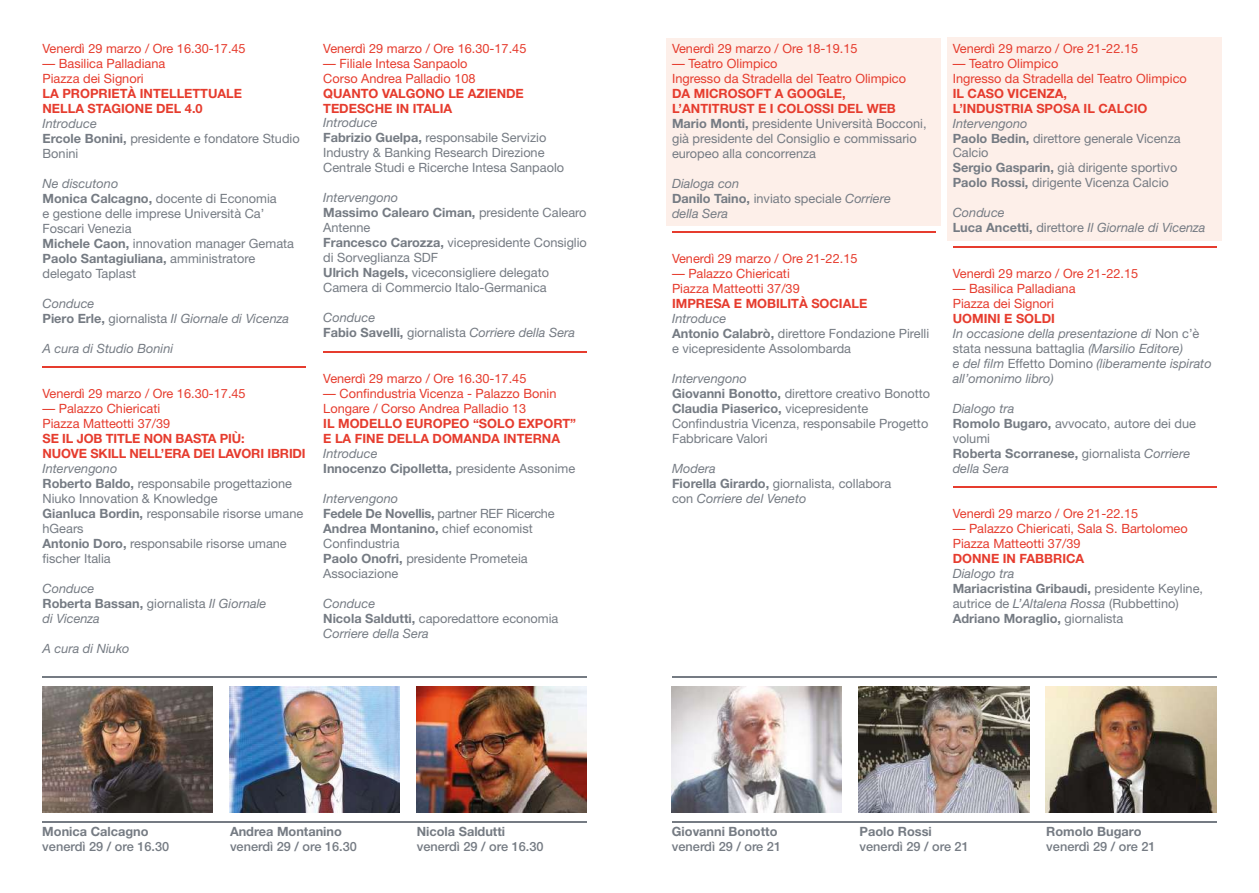
<style>
.page{position:relative;width:1259px;height:893px;background:#fff}
.page>*{position:absolute;margin:0;border:0;box-sizing:border-box;transform-origin:0 0}
.t1{font:12.75px/15px "Helvetica Neue";color:#757b83}
.t2{font:12.75px/15px "Helvetica Neue";color:#e63c2e}
.t3{font:italic 12.75px/15px "Helvetica Neue";color:#757b83}
.t4{font:700 12.75px/15px "Helvetica Neue";color:#e63c2e}
.t5{font:700 12.75px/15px "Helvetica Neue";color:#757b83}
.t6{font:500 12.75px "Helvetica Neue";color:#757b83}
.s1{font-style:italic}
.s2{font-weight:700}
.s3{font-weight:700;font-style:normal}
.s4{font-style:normal}
.s5{font-weight:400;font-style:italic}
.s6{font-weight:400}
.s7{font-weight:700;color:#e63c2e}
.s8{font-weight:700;font-style:normal;color:#e63c2e}
</style>
<div class="page">
<hr style="left:43px;top:676px;width:544px;height:2px;background:#757b83">
<hr style="left:672px;top:676px;width:544px;height:2px;background:#757b83">
<hr style="left:43px;top:821px;width:544px;height:2px;background:#757b83">
<hr style="left:672px;top:821px;width:544px;height:2px;background:#757b83">
<hr style="left:43px;top:366px;width:263px;height:2px;background:#e63c2e">
<hr style="left:323px;top:351px;width:264px;height:2px;background:#e63c2e">
<img style="left:42px;top:687px;width:170px;height:125px">
<img style="left:229px;top:687px;width:171px;height:125px">
<img style="left:416px;top:687px;width:171px;height:125px">
<div style="left:947px;top:38px;width:275px;height:203px;background:#fdefe9"></div>
<div style="left:666px;top:38px;width:275px;height:187px;background:#fdefe9"></div>
<hr style="left:672px;top:231px;width:263px;height:2px;background:#e63c2e">
<hr style="left:952px;top:246px;width:264px;height:2px;background:#e63c2e">
<hr style="left:952px;top:486px;width:264px;height:2px;background:#e63c2e">
<img style="left:672px;top:687px;width:170px;height:125px">
<img style="left:859px;top:687px;width:170px;height:125px">
<img style="left:1046px;top:687px;width:170px;height:125px">
<p class="t2" style="left:43px;top:40px;width:205px">Venerdì 29 marzo / Ore 16.30-17.45</p>
<p class="t2" style="left:43px;top:55px;width:124px">— Basilica Palladiana<br>Piazza dei Signori</p>
<p class="t4" style="left:43px;top:85px;width:201px">LA PROPRIETÀ INTELLETTUALE<br>NELLA STAGIONE DEL 4.0</p>
<p class="t1" style="left:43px;top:115px;width:259px"><span class="s1">Introduce<br></span><span class="s2">Ercole Bonini,</span> presidente e fondatore Studio<br>Bonini</p>
<p class="t1" style="left:43px;top:175px;width:253px"><span class="s1">Ne discutono<br></span><span class="s2">Monica Calcagno,</span> docente di Economia<br>e gestione delle imprese Università Ca’<br>Foscari Venezia<br><span class="s2">Michele Caon,</span> innovation manager Gemata<br><span class="s2">Paolo Santagiuliana,</span> amministratore delegato Taplast</p>
<p class="t3" style="left:43px;top:295px;width:248px">Conduce<br><span class="s3">Piero Erle,</span> <span class="s4">giornalista</span> Il Giornale di Vicenza</p>
<p class="t3" style="left:43px;top:340px;width:132px">A cura di Studio Bonini</p>
<p class="t2" style="left:43px;top:385px;width:205px">Venerdì 29 marzo / Ore 16.30-17.45</p>
<p class="t2" style="left:43px;top:400px;width:129px">— Palazzo Chiericati<br>Piazza Matteotti 37/39</p>
<p class="t4" style="left:43px;top:430px;width:265px">SE IL JOB TITLE NON BASTA PIÙ:<br>NUOVE SKILL NELL’ERA DEI LAVORI IBRIDI</p>
<p class="t1" style="left:43px;top:460px;width:262px"><span class="s1">Intervengono<br></span><span class="s2">Roberto Baldo,</span> responsabile progettazione<br>Niuko Innovation &amp; Knowledge<br><span class="s2">Gianluca Bordin,</span> responsabile risorse umane hGears<br><span class="s2">Antonio Doro,</span> responsabile risorse umane fischer Italia</p>
<p class="t3" style="left:43px;top:580px;width:225px">Conduce<br><span class="s3">Roberta Bassan,</span> <span class="s4">giornalista</span> Il Giornale di Vicenza</p>
<p class="t3" style="left:43px;top:640px;width:88px">A cura di Niuko</p>
<p class="t2" style="left:323px;top:40px;width:205px">Venerdì 29 marzo / Ore 16.30-17.45</p>
<p class="t2" style="left:323px;top:55px;width:154px">— Filiale Intesa Sanpaolo<br>Corso Andrea Palladio 108</p>
<p class="t4" style="left:323px;top:85px;width:202px">QUANTO VALGONO LE AZIENDE<br>TEDESCHE IN ITALIA</p>
<p class="t1" style="left:323px;top:115px;width:242px"><span class="s1">Introduce<br></span><span class="s2">Fabrizio Guelpa,</span> responsabile Servizio Industry &amp; Banking Research Direzione Centrale Studi e Ricerche Intesa Sanpaolo</p>
<p class="t1" style="left:323px;top:190px;width:265px"><span class="s1">Intervengono<br></span><span class="s2">Massimo Calearo Ciman,</span> presidente Calearo<br>Antenne<br><span class="s2">Francesco Carozza,</span> vicepresidente Consiglio di Sorveglianza SDF<br><span class="s2">Ulrich Nagels,</span> viceconsigliere delegato<br>Camera di Commercio Italo-Germanica</p>
<p class="t3" style="left:323px;top:310px;width:253px">Conduce<br><span class="s3">Fabio Savelli,</span> <span class="s4">giornalista</span> Corriere della Sera</p>
<p class="t2" style="left:323px;top:370px;width:205px">Venerdì 29 marzo / Ore 16.30-17.45</p>
<p class="t2" style="left:323px;top:385px;width:235px">— Confindustria Vicenza - Palazzo Bonin<br>Longare / Corso Andrea Palladio 13</p>
<p class="t4" style="left:323px;top:415px;width:254px">IL MODELLO EUROPEO “SOLO EXPORT”<br>E LA FINE DELLA DOMANDA INTERNA</p>
<p class="t5" style="left:323px;top:445px;width:253px"><span class="s5">Introduce<br></span>Innocenzo Cipolletta, <span class="s6">presidente Assonime</span></p>
<p class="t1" style="left:323px;top:490px;width:233px"><span class="s1">Intervengono<br></span><span class="s2">Fedele De Novellis,</span> partner REF Ricerche<br><span class="s2">Andrea Montanino,</span> chief economist<br>Confindustria<br><span class="s2">Paolo Onofri,</span> presidente Prometeia<br>Associazione</p>
<p class="t3" style="left:323px;top:595px;width:237px">Conduce<br><span class="s3">Nicola Saldutti,</span> <span class="s4">caporedattore economia<br></span>Corriere della Sera</p>
<p class="t2" style="left:672px;top:40px;width:187px">Venerdì 29 marzo / Ore 18-19.15</p>
<p class="t2" style="left:672px;top:55px;width:236px">— Teatro Olimpico<br>Ingresso da Stradella del Teatro Olimpico</p>
<p class="t1" style="left:672px;top:85px;width:256px"><span class="s7">DA MICROSOFT A GOOGLE, L’ANTITRUST E I COLOSSI DEL WEB </span><span class="s2">Mario Monti,</span> presidente Università Bocconi, già presidente del Consiglio e commissario europeo alla concorrenza</p>
<p class="t3" style="left:672px;top:175px;width:220px">Dialoga con<br><span class="s3">Danilo Taino,</span> <span class="s4">inviato speciale</span> Corriere della Sera</p>
<p class="t2" style="left:672px;top:250px;width:187px">Venerdì 29 marzo / Ore 21-22.15</p>
<p class="t2" style="left:672px;top:265px;width:129px">— Palazzo Chiericati<br>Piazza Matteotti 37/39</p>
<p class="t4" style="left:672px;top:295px;width:197px">IMPRESA E MOBILITÀ SOCIALE</p>
<p class="t1" style="left:672px;top:310px;width:259px"><span class="s1">Introduce<br></span><span class="s2">Antonio Calabrò,</span> direttore Fondazione Pirelli e vicepresidente Assolombarda</p>
<p class="t1" style="left:672px;top:370px;width:260px"><span class="s1">Intervengono<br></span><span class="s2">Giovanni Bonotto,</span> direttore creativo Bonotto <span class="s2">Claudia Piaserico,</span> vicepresidente Confindustria Vicenza, responsabile Progetto Fabbricare Valori</p>
<p class="t1" style="left:672px;top:460px;width:221px"><span class="s1">Modera<br></span><span class="s2">Fiorella Girardo,</span> giornalista, collabora con <span class="s1">Corriere del Veneto</span></p>
<p class="t2" style="left:952px;top:40px;width:187px">Venerdì 29 marzo / Ore 21-22.15</p>
<p class="t2" style="left:952px;top:55px;width:236px">— Teatro Olimpico<br>Ingresso da Stradella del Teatro Olimpico</p>
<p class="t4" style="left:952px;top:85px;width:196px">IL CASO VICENZA,<br>L’INDUSTRIA SPOSA IL CALCIO</p>
<p class="t1" style="left:952px;top:115px;width:229px"><span class="s1">Intervengono<br></span><span class="s2">Paolo Bedin,</span> direttore generale Vicenza<br>Calcio<br><span class="s2">Sergio Gasparin,</span> già dirigente sportivo<br><span class="s2">Paolo Rossi,</span> dirigente Vicenza Calcio</p>
<p class="t3" style="left:952px;top:205px;width:254px">Conduce<br><span class="s3">Luca Ancetti,</span> <span class="s4">direttore</span> Il Giornale di Vicenza</p>
<p class="t2" style="left:952px;top:265px;width:187px">Venerdì 29 marzo / Ore 21-22.15</p>
<p class="t2" style="left:952px;top:280px;width:124px">— Basilica Palladiana<br>Piazza dei Signori</p>
<p class="t3" style="left:952px;top:310px;width:260px"><span class="s8">UOMINI E SOLDI<br></span>In occasione della presentazione di <span class="s4">Non c’è stata nessuna battaglia</span> (Marsilio Editore)<br>e del film <span class="s4">Effetto Domino</span> (liberamente ispirato all’omonimo libro)</p>
<p class="t1" style="left:952px;top:400px;width:245px"><span class="s1">Dialogo tra<br></span><span class="s2">Romolo Bugaro,</span> avvocato, autore dei due volumi<br><span class="s2">Roberta Scorranese,</span> giornalista <span class="s1">Corriere della Sera</span></p>
<p class="t2" style="left:952px;top:505px;width:187px">Venerdì 29 marzo / Ore 21-22.15</p>
<p class="t2" style="left:952px;top:520px;width:236px">— Palazzo Chiericati, Sala S. Bartolomeo<br>Piazza Matteotti 37/39</p>
<p class="t4" style="left:952px;top:550px;width:133px">DONNE IN FABBRICA</p>
<p class="t1" style="left:952px;top:565px;width:252px"><span class="s1">Dialogo tra<br></span><span class="s2">Mariacristina Gribaudi,</span> presidente Keyline, autrice de <span class="s1">L’Altalena Rossa</span> (Rubbettino)<br><span class="s2">Adriano Moraglio,</span> giornalista</p>
<p class="t5" style="left:42px;top:824px;width:108px">Monica Calcagno</p>
<p class="t6" style="left:42px;top:839px;width:128px">venerdì 29 / ore 16.30</p>
<p class="t5" style="left:230px;top:824px;width:113px">Andrea Montanino</p>
<p class="t6" style="left:230px;top:839px;width:128px">venerdì 29 / ore 16.30</p>
<p class="t5" style="left:417px;top:824px;width:90px">Nicola Saldutti</p>
<p class="t6" style="left:417px;top:839px;width:128px">venerdì 29 / ore 16.30</p>
<p class="t5" style="left:672px;top:824px;width:107px">Giovanni Bonotto</p>
<p class="t6" style="left:672px;top:839px;width:111px">venerdì 29 / ore 21</p>
<p class="t5" style="left:859px;top:824px;width:74px">Paolo Rossi</p>
<p class="t6" style="left:859px;top:839px;width:111px">venerdì 29 / ore 21</p>
<p class="t5" style="left:1046px;top:824px;width:97px">Romolo Bugaro</p>
<p class="t6" style="left:1046px;top:839px;width:111px">venerdì 29 / ore 21</p>
</div>
